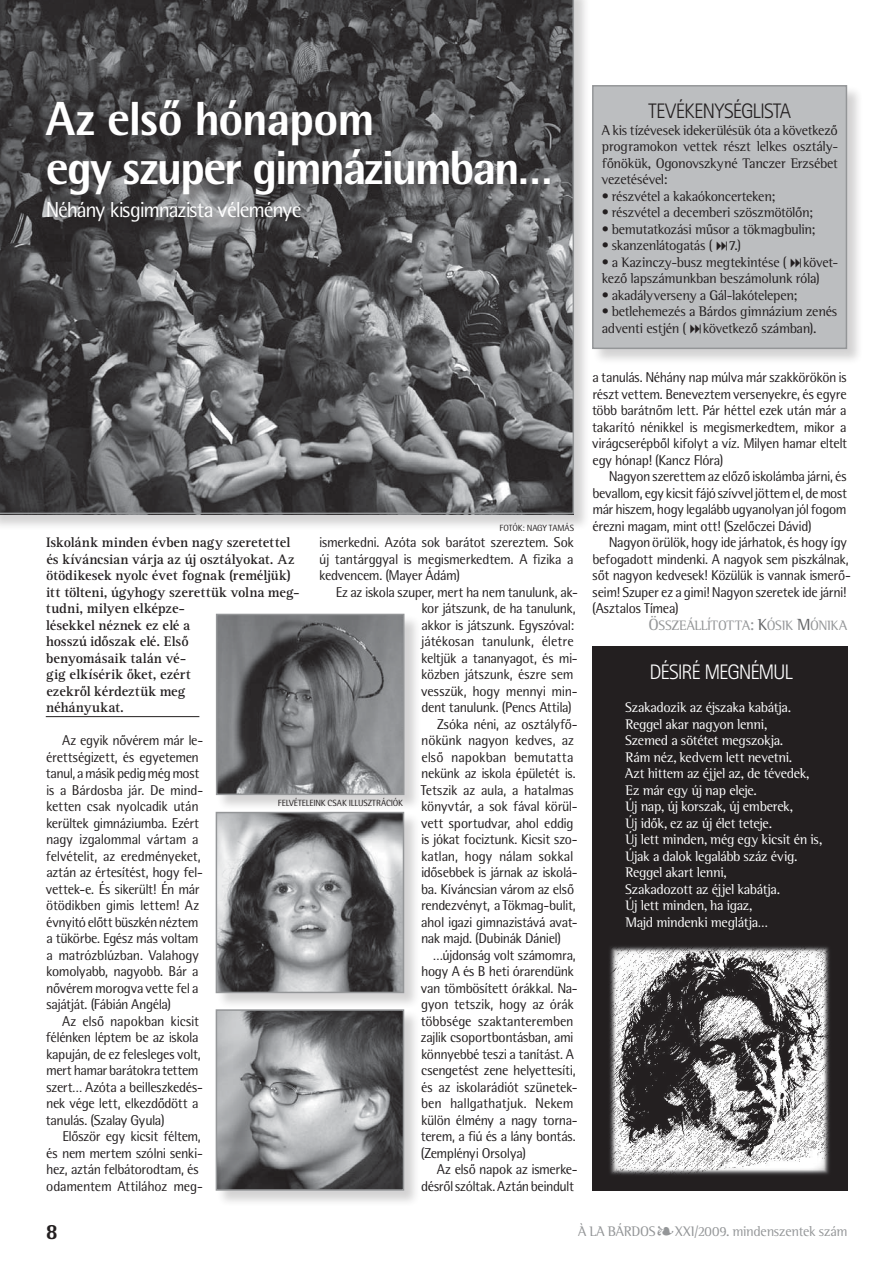
<style>
.page{position:relative;width:893px;height:1263px;background:#fff}
.page>*{position:absolute;margin:0;border:0;box-sizing:border-box;transform-origin:0 0}
.t1{font:700 48px/49.5px "Rotis Sm Sn XPFL";letter-spacing:-.015em;color:#fff}
.t2{font:21.75px "Rotis Sm Sn PFL";letter-spacing:-.01em;color:#fff}
.t3{font:700 21.75px "Rotis Sm Sn XPFL";color:#231f20}
.t4{font:21px "Rotis Lt Sn PFL";color:#231f20}
.t5{font:21px "Rotis Lt Sn PFL";color:#fff}
.t6{font:14.25px/16.5px "Rotis Sm Sn PFL";letter-spacing:.01em;color:#231f20}
.t7{font:14.25px/16.5px "Rotis Sm Srf PFL";letter-spacing:.01em;color:#231f20}
.t8{font:14.25px/16.5px "Rotis Sm Srf PFL";letter-spacing:.01em;color:#fff}
.t9{font:700 14.25px/16.5px "Rotis Srf PFL";letter-spacing:.01em;color:#231f20}
.t10{font:14.25px "Rotis Sm Sn PFL";letter-spacing:.03em;color:#231f20}
.t11{font:14.25px "Rotis Sm Srf PFL";letter-spacing:.01em;color:#949698}
.t12{font:14.25px "Rotis Sm Sn PFL";letter-spacing:.035em;color:#231f20}
.t13{font:14.1px "Rotis Sm Srf PFL SC850";letter-spacing:.005em;color:#949698}
.t14{font:9px "Rotis Sm Sn PFL";letter-spacing:.03em;color:#231f20}
.s1{font-size:16.5px}
.s2{font-size:16.5px;color:#636466}
</style>
<div class="page">
<hr style="left:46px;top:716px;width:153px;height:1px;background:#231f20">
<div style="left:592px;top:646px;width:255px;height:545px;background:#231f20"></div>
<img style="left:609px;top:946px;width:221px;height:229px">
<div style="left:0;top:0;width:591px;height:531px;background:#231f20;opacity:.2"></div>
<svg style="left:0;top:0;width:574px;height:514px;background:#565658"></svg>
<div style="left:216px;top:1009px;width:205px;height:198px;background:#231f20;opacity:.2"></div>
<img style="left:219px;top:1012px;width:182px;height:176px">
<div style="left:216px;top:1009px;width:188px;height:182px;border:2px solid #949698"></div>
<div style="left:216px;top:614px;width:205px;height:198px;background:#231f20;opacity:.2"></div>
<img style="left:219px;top:617px;width:182px;height:175px">
<div style="left:216px;top:614px;width:188px;height:181px;border:2px solid #949698"></div>
<div style="left:216px;top:812px;width:205px;height:198px;background:#231f20;opacity:.2"></div>
<img style="left:219px;top:815px;width:182px;height:175px">
<div style="left:216px;top:812px;width:188px;height:181px;border:2px solid #949698"></div>
<div style="left:44px;top:97px;width:519px;height:139px;background:#231f20;opacity:.66"></div>
<div style="left:592px;top:85px;width:272px;height:281px;background:#231f20;opacity:.2"></div>
<div style="left:593px;top:86px;width:253px;height:262px;background:#bcbec0"></div>
<div style="left:592px;top:85px;width:255px;height:264px;border:2px solid #949698"></div>
<h1 class="t1" style="left:46px;top:93px;width:508px">Az első hónapom<br>egy szuper gimnáziumban…</h1>
<h2 class="t2" style="left:46px;top:197px;width:257px">Néhány kisgimnazista véleménye</h2>
<p class="t14" style="left:500px;top:522px;width:75px">fotók : Nagy Tamás</p>
<p class="t9" style="left:46px;top:534px;width:255px">Iskolánk minden évben nagy szeretettel és kíváncsian várja az új osztályokat. Az ötödikesek nyolc évet fognak (reméljük) itt tölteni, úgyhogy szerettük volna meg&shy;tudni, milyen elképze-<br>lésekkel néznek ez elé a<br>hosszú időszak elé. Első<br>benyomásaik talán vé-<br>gig elkísérik őket, ezért<br>ezekről kérdeztük meg<br>néhányukat.</p>
<p class="t6" style="left:46px;top:732px;width:159px;text-indent:16px">Az egyik nővérem már le&shy;érettségizett, és egyetemen tanul, a másik pedig még most is a Bárdosba jár. De mind&shy;ketten csak nyolcadik után kerültek gimnáziumba. Ezért nagy izgalommal vártam a felvételit, az eredményeket, aztán az értesítést, hogy fel&shy;vettek-e. És sikerült! Én már ötödikben gimis lettem! Az évnyitó előtt büszkén néztem a tükörbe. Egész más voltam a matrózblúzban. Valahogy komolyabb, nagyobb. Bár a nővérem morogva vette fel a sajátját. (Fábián Angéla)</p>
<p class="t6" style="left:46px;top:1012px;width:158px;text-indent:16px">Az első napokban kicsit félénken léptem be az iskola kapuján, de ez felesleges volt, mert hamar barátokra tettem szert… Azóta a beilleszkedés&shy;nek vége lett, elkezdődött a tanulás. (Szalay Gyula)</p>
<p class="t6" style="left:46px;top:1128px;width:158px;text-indent:16px">Először egy kicsit féltem, és nem mertem szólni senki&shy;hez, aztán felbátorodtam, és odamentem Attilához meg-</p>
<p class="t6" style="left:319px;top:534px;width:256px;text-align:justify">ismerkedni. Azóta sok barátot szereztem. Sok új tantárggyal is megismerkedtem. A fizika a kedvencem. (Mayer Ádám)</p>
<p class="t6" style="left:336px;top:583px;width:243px">Ez az iskola szuper, mert ha nem tanulunk, ak-</p>
<p class="t6" style="left:421px;top:600px;width:156px">kor játszunk, de ha tanulunk,</p>
<p class="t6" style="left:422px;top:616px;width:154px">akkor is játszunk. Egyszóval:</p>
<p class="t6" style="left:421px;top:633px;width:153px">játékosan tanulunk, életre</p>
<p class="t6" style="left:421px;top:649px;width:158px">keltjük a tananyagot, és mi-</p>
<p class="t6" style="left:421px;top:666px;width:153px">közben játszunk, észre sem</p>
<p class="t6" style="left:421px;top:682px;width:158px">vesszük, hogy mennyi min-</p>
<p class="t6" style="left:421px;top:699px;width:151px">dent tanulunk. (Pencs Attila)</p>
<p class="t6" style="left:437px;top:715px;width:142px">Zsóka néni, az osztályfő-</p>
<p class="t10" style="left:421px;top:732px;width:154px">nökünk nagyon kedves, az</p>
<p class="t12" style="left:421px;top:748px;width:153px">első napokban bemutatta</p>
<p class="t6" style="left:421px;top:765px;width:156px">nekünk az iskola épületét is.</p>
<p class="t6" style="left:421px;top:781px;width:154px">Tetszik az aula, a hatalmas</p>
<p class="t6" style="left:421px;top:798px;width:158px">könyvtár, a sok fával körül-</p>
<p class="t6" style="left:421px;top:814px;width:153px">vett sportudvar, ahol eddig</p>
<p class="t6" style="left:421px;top:831px;width:158px">is jókat fociztunk. Kicsit szo-</p>
<p class="t10" style="left:421px;top:847px;width:153px">katlan, hogy nálam sokkal</p>
<p class="t6" style="left:421px;top:864px;width:158px">idősebbek is járnak az iskolá-</p>
<p class="t6" style="left:421px;top:880px;width:154px">ba. Kíváncsian várom az első</p>
<p class="t6" style="left:421px;top:897px;width:156px">rendezvényt, a Tökmag-bulit,</p>
<p class="t6" style="left:421px;top:913px;width:158px">ahol igazi gimnazistává avat-</p>
<p class="t6" style="left:421px;top:930px;width:141px">nak majd. (Dubinák Dániel)</p>
<p class="t6" style="left:433px;top:946px;width:144px">…újdonság volt számomra,</p>
<p class="t6" style="left:421px;top:963px;width:154px">hogy A és B heti órarendünk</p>
<p class="t6" style="left:421px;top:979px;width:158px">van tömbösített órákkal. Na-</p>
<p class="t6" style="left:421px;top:996px;width:154px">gyon tetszik, hogy az órák</p>
<p class="t6" style="left:421px;top:1012px;width:154px">többsége szaktanteremben</p>
<p class="t6" style="left:421px;top:1029px;width:154px">zajlik csoportbontásban, ami</p>
<p class="t6" style="left:421px;top:1045px;width:154px">könnyebbé teszi a tanítást. A</p>
<p class="t6" style="left:421px;top:1062px;width:156px">csengetést zene helyettesíti,</p>
<p class="t6" style="left:421px;top:1078px;width:158px">és az iskolarádiót szünetek-</p>
<p class="t10" style="left:421px;top:1095px;width:153px">ben hallgathatjuk. Nekem</p>
<p class="t6" style="left:421px;top:1111px;width:158px">külön élmény a nagy torna-</p>
<p class="t6" style="left:421px;top:1128px;width:156px">terem, a fiú és a lány bontás.</p>
<p class="t6" style="left:421px;top:1144px;width:106px">(Zemplényi Orsolya)</p>
<p class="t6" style="left:437px;top:1161px;width:142px">Az első napok az ismerke-</p>
<p class="t6" style="left:421px;top:1177px;width:154px">désről szóltak. Aztán beindult</p>
<p class="t14" style="left:278px;top:798px;width:21px">felvétele</p>
<p class="t14" style="left:313px;top:798px;width:25px">ink csak</p>
<p class="t14" style="left:349px;top:798px;width:8px">illuszt</p>
<p class="t14" style="left:376px;top:798px;width:23px">rációk</p>
<h3 class="t4" style="left:649px;top:99px;width:143px">TEVÉKENYSÉGLISTA</h3>
<p class="t7" style="left:602px;top:121px;width:237px;text-align:justify">A kis tízévesek idekerülésük óta a következő programokon vettek részt lelkes osztály&shy;főnökük, Ogonovszkyné Tanczer Erzsébet vezetésével:</p>
<p class="t7" style="left:602px;top:187px;width:174px">• részvétel a kakaókoncerteken;</p>
<p class="t7" style="left:602px;top:204px;width:212px">• részvétel a decemberi szöszmötölőn;</p>
<p class="t7" style="left:602px;top:220px;width:215px">• bemutatkozási műsor a tökmagbulin;</p>
<p class="t7" style="left:602px;top:237px;width:140px">• skanzenlátogatás ( 7.)</p>
<p class="t7" style="left:602px;top:253px;width:237px">• a Kazinczy-busz megtekintése ( követ&shy;kező lapszámunkban beszámolunk róla)</p>
<p class="t7" style="left:602px;top:286px;width:197px">• akadályverseny a Gál-lakótelepen;</p>
<p class="t7" style="left:602px;top:303px;width:237px">• betlehemezés a Bárdos gimnázium zenés adventi estjén ( következő számban).</p>
<p class="t6" style="left:592px;top:369px;width:256px;text-align:justify">a tanulás. Néhány nap múlva már szakkörökön is részt vettem. Beneveztem versenyekre, és egyre több barátnőm lett. Pár héttel ezek után már a takarító nénikkel is megismerkedtem, mikor a virágcserépből kifolyt a víz. Milyen hamar eltelt egy hónap! (Kancz Flóra)</p>
<p class="t6" style="left:592px;top:468px;width:256px;text-align:justify;text-indent:16px">Nagyon szerettem az előző iskolámba járni, és bevallom, egy kicsit fájó szívvel jöttem el, de most már hiszem, hogy legalább ugyanolyan jól fogom érezni magam, mint ott! (Szelőczei Dávid)</p>
<p class="t6" style="left:592px;top:534px;width:260px;text-indent:17px">Nagyon örülök, hogy ide járhatok, és hogy így befogadott mindenki. A nagyok sem piszkálnak, sőt nagyon kedvesek! Közülük is vannak ismerő&shy;seim! Szuper ez a gimi! Nagyon szeretek ide járni! (Asztalos Tímea)</p>
<p class="t13" style="left:648px;top:617px;width:200px"><span class="s1">Ö</span>SSZEÁLLÍTOTTA<span class="s1">:</span> <span class="s2">K</span>ÓSIK <span class="s2">M</span>ÓNIKA</p>
<h3 class="t5" style="left:649px;top:660px;width:144px">DÉSIRÉ MEGNÉMUL</h3>
<p class="t8" style="left:625px;top:699px;width:198px">Szakadozik az éjszaka kabátja.<br>Reggel akar nagyon lenni,<br>Szemed a sötétet megszokja.<br>Rám néz, kedvem lett nevetni.<br>Azt hittem az éjjel az, de tévedek,<br>Ez már egy új nap eleje.<br>Új nap, új korszak, új emberek,<br>Új idők, ez az új élet teteje.<br>Új lett minden, még egy kicsit én is,<br>Újak a dalok legalább száz évig.<br>Reggel akart lenni,<br>Szakadozott az éjjel kabátja.<br>Új lett minden, ha igaz,<br>Majd mindenki meglátja…</p>
<h2 class="t3" style="left:46px;top:1218px;width:13px">8</h2>
<p class="t11" style="left:578px;top:1223px;width:271px">À La Bárdos•XXI/2009. mindenszentek szám</p>
</div>
